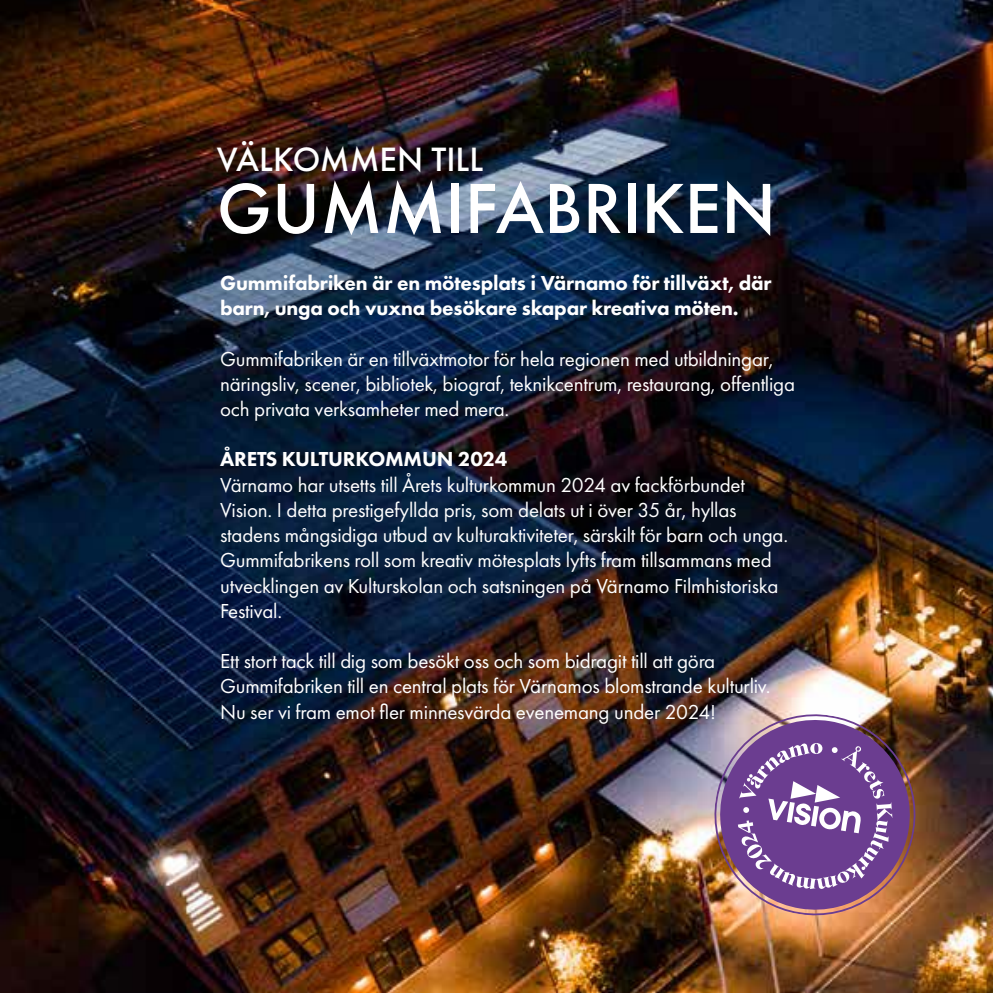
<style>
.page{position:relative;width:993px;height:993px;background:#fff}
.page>*{position:absolute;margin:0;border:0;box-sizing:border-box;transform-origin:0 0}
.t1{font:500 73.5px "Futura PT";color:#fff}
.t2{font:500 35px "Futura PT";color:#fff}
.t3{font:21px/25.2px "Futura PT";letter-spacing:-.01em;color:#fff}
.t4{font:800 21px/25.2px "Futura PT";letter-spacing:-.01em;color:#fff}
</style>
<div class="page">
<img style="left:0;top:0;width:992px;height:992px">
<img style="left:699px;top:699px;width:228px;height:230px">
<svg style="left:737px;top:742px;width:155px;height:146px;background:#845ea1"></svg>
<svg style="left:831px;top:746px;width:6px;height:7px"></svg>
<h2 class="t2" style="left:217px;top:138px;width:268px">VÄLKOMMEN TILL</h2>
<h1 class="t1" style="left:217px;top:164px;width:560px">GUMMIFABRIKEN</h1>
<p class="t4" style="left:220px;top:270px;width:553px">Gummifabriken är en mötesplats i Värnamo för tillväxt, där barn, unga och vuxna besökare skapar kreativa möten.</p>
<p class="t3" style="left:220px;top:346px;width:576px">Gummifabriken är en tillväxtmotor för hela regionen med utbildningar, näringsliv, scener, bibliotek, biograf, teknikcentrum, restaurang, offentliga och privata verksamheter med mera.</p>
<p class="t4" style="left:220px;top:446px;width:289px">ÅRETS KULTURKOMMUN 2024</p>
<p class="t3" style="left:220px;top:472px;width:569px">Värnamo har utsetts till Årets kulturkommun 2024 av fackförbundet Vision. I detta prestigefyllda pris, som delats ut i över 35 år, hyllas stadens mångsidiga utbud av kulturaktiviteter, särskilt för barn och unga.<br>Gummifabrikens roll som kreativ mötesplats lyfts fram tillsammans med utvecklingen av Kulturskolan och satsningen på Värnamo Filmhistoriska Festival.</p>
<p class="t3" style="left:220px;top:648px;width:552px">Ett stort tack till dig som besökt oss och som bidragit till att göra<br>Gummifabriken till en central plats för Värnamos blomstrande kulturliv.<br>Nu ser vi fram emot fler minnesvärda evenemang under 2024!</p>
</div>
